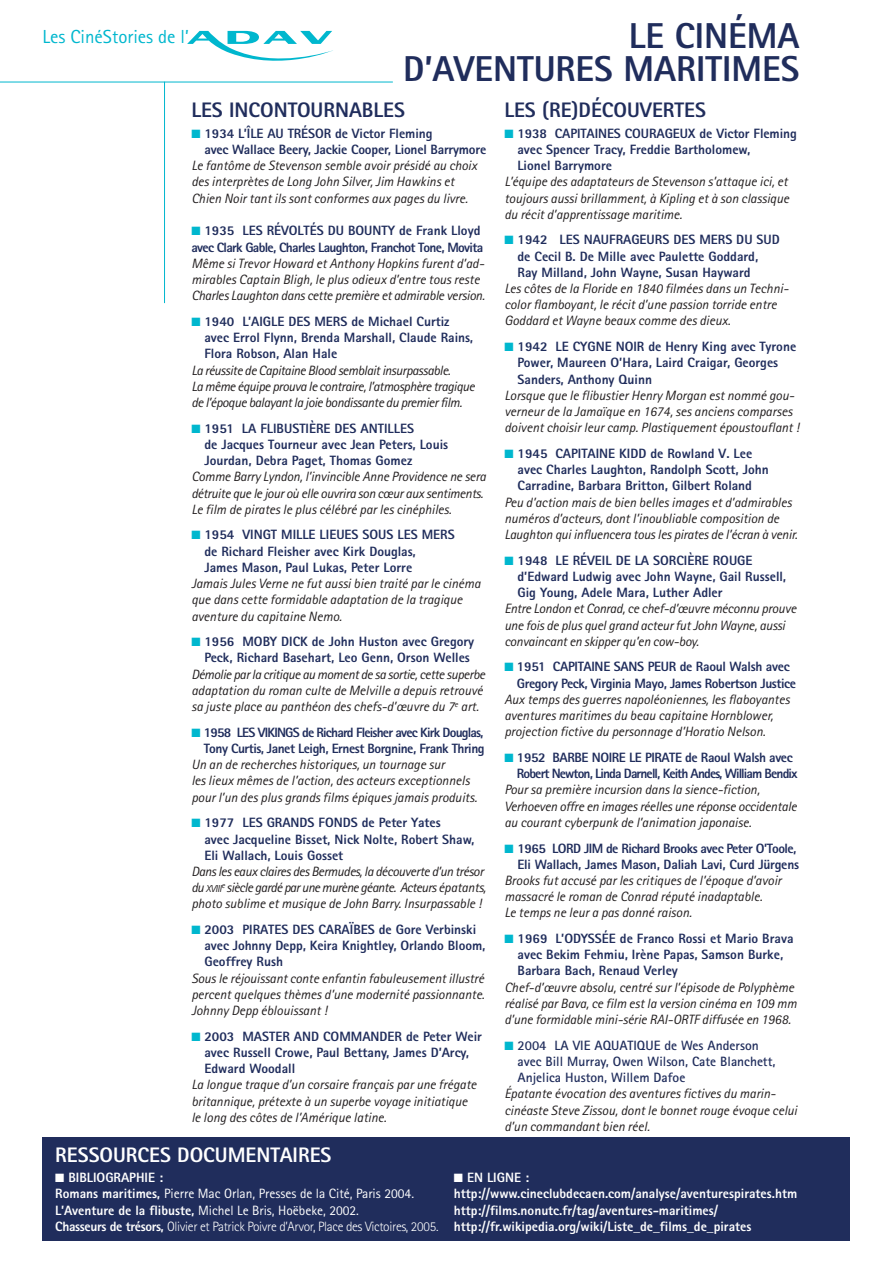
<style>
.page{position:relative;width:893px;height:1263px;background:#fff}
.page>*{position:absolute;margin:0;border:0;box-sizing:border-box;transform-origin:0 0}
.t1{font:800 36px/33px "Rotis Sans Serif";color:#202d5c;text-align:right}
.t2{font:800 21px "Rotis Sans Serif";color:#202d5c}
.t3{font:800 21px "Rotis Sans Serif";color:#fff}
.t4{font:18.9px "Rotis Sans Serif";color:#00b7ce}
.t5{font:italic 13.5px/16.2px "Rotis Sans Serif";color:#231f20}
.t6{font:800 13.5px/16.2px "Rotis Sans Serif";color:#202d5c}
.t7{font:800 13.5px/16.2px "Rotis Sans Serif";color:#fff}
.t8{font:italic 13.5px/16.2px "Rotis Sans Serif";letter-spacing:-.03em;color:#231f20}
.t9{font:700 13.5px/16.2px "Rotis Sans Serif";color:#202d5c}
.t10{font:800 13.5px/16.2px "Rotis Sans Serif";letter-spacing:-.055em;color:#202d5c;text-align:right}
.t11{font:800 13.5px/16.2px "Rotis Sans Serif";letter-spacing:-.065em;color:#202d5c}
.t12{font:800 13.5px/16.2px "Rotis Sans Serif";letter-spacing:-.025em;color:#202d5c;text-align:right}
.t13{font:800 13.5px/16.2px "Rotis Sans Serif";letter-spacing:-.05em;color:#202d5c}
.t14{font:800 13.5px/16.2px "Rotis Sans Serif";letter-spacing:-.03em;color:#202d5c}
.s1{color:#00b7ce}
.s2{font-size:10.2px}
.s3{font-weight:400}
.s4{font-weight:300}
</style>
<div class="page">
<div style="left:43px;top:1137px;width:807px;height:104px;background:#202d5c"></div>
<svg style="left:187px;top:31px;width:146px;height:30px"></svg>
<hr style="left:164px;top:82px;width:1px;height:221px;background:#00b7ce">
<hr style="left:0;top:82px;width:393px;height:1px;background:#00b7ce">
<h3 class="t4" style="left:43px;top:30px;width:148px">Les CinéStories de l’</h3>
<h1 class="t1" style="left:403px;top:23px;width:398px">LE CINÉMA<br>D’AVENTURES MARITIMES</h1>
<h2 class="t2" style="left:191px;top:103px;width:215px">LES INCONTOURNABLES</h2>
<p class="t6" style="left:204px;top:126px;width:283px;text-indent:-13px"><span class="s1">■</span> 1934 L’ÎLE AU TRÉSOR de Victor Fleming<br>avec Wallace Beery, Jackie Cooper, Lionel Barrymore</p>
<p class="t5" style="left:191px;top:159px;width:287px">Le fantôme de Stevenson semble avoir présidé au choix des interprètes de Long John Silver, Jim Hawkins et<br>Chien Noir tant ils sont conformes aux pages du livre.</p>
<p class="t13" style="left:191px;top:224px;width:293px"><span class="s1">■</span> 1935 LES RÉVOLTÉS DU BOUNTY de Frank Lloyd avec Clark Gable, Charles Laughton, Franchot Tone, Movita</p>
<p class="t5" style="left:191px;top:257px;width:295px">Même si Trevor Howard et Anthony Hopkins furent d’ad&shy;mirables Captain Bligh, le plus odieux d’entre tous reste<br>Charles Laughton dans cette première et admirable version.</p>
<p class="t6" style="left:204px;top:315px;width:270px;text-indent:-13px"><span class="s1">■</span> 1940 L’AIGLE DES MERS de Michael Curtiz avec Errol Flynn, Brenda Marshall, Claude Rains,<br>Flora Robson, Alan Hale</p>
<p class="t8" style="left:191px;top:363px;width:285px">La réussite de Capitaine Blood semblait insurpassable.<br>La même équipe prouva le contraire, l’atmosphère tragique de l’époque balayant la joie bondissante du premier film.</p>
<p class="t6" style="left:204px;top:421px;width:245px;text-indent:-13px"><span class="s1">■</span> 1951 LA FLIBUSTIÈRE DES ANTILLES<br>de Jacques Tourneur avec Jean Peters, Louis<br>Jourdan, Debra Paget, Thomas Gomez</p>
<p class="t5" style="left:191px;top:470px;width:296px">Comme Barry Lyndon, l’invincible Anne Providence ne sera détruite que le jour où elle ouvrira son cœur aux sentiments.<br>Le film de pirates le plus célébré par les cinéphiles.</p>
<p class="t6" style="left:204px;top:528px;width:252px;text-indent:-13px"><span class="s1">■</span> 1954 VINGT MILLE LIEUES SOUS LES MERS de Richard Fleisher avec Kirk Douglas,<br>James Mason, Paul Lukas, Peter Lorre</p>
<p class="t5" style="left:191px;top:577px;width:291px">Jamais Jules Verne ne fut aussi bien traité par le cinéma que dans cette formidable adaptation de la tragique aventure du capitaine Nemo.</p>
<p class="t6" style="left:204px;top:635px;width:271px;text-indent:-13px"><span class="s1">■</span> 1956 MOBY DICK de John Huston avec Gregory<br>Peck, Richard Basehart, Leo Genn, Orson Welles</p>
<p class="t5" style="left:191px;top:667px;width:295px">Démolie par la critique au moment de sa sortie, cette superbe adaptation du roman culte de Melville a depuis retrouvé sa juste place au panthéon des chefs-d’œuvre du 7<sup>e</sup> art.</p>
<p class="t10" style="left:191px;top:725px;width:295px"><span class="s1">■</span> 1958 LES VIKINGS de Richard Fleisher avec Kirk Douglas,<br>Tony Curtis, Janet Leigh, Ernest Borgnine, Frank Thring</p>
<p class="t5" style="left:191px;top:758px;width:287px">Un an de recherches historiques, un tournage sur<br>les lieux mêmes de l’action, des acteurs exceptionnels pour l’un des plus grands films épiques jamais produits.</p>
<p class="t6" style="left:204px;top:816px;width:271px;text-indent:-13px"><span class="s1">■</span> 1977 LES GRANDS FONDS de Peter Yates<br>avec Jacqueline Bisset, Nick Nolte, Robert Shaw,<br>Eli Wallach, Louis Gosset</p>
<p class="t8" style="left:191px;top:864px;width:296px">Dans les eaux claires des Bermudes, la découverte d’un trésor du <span class="s2">XVIII</span><sup>e</sup> siècle gardé par une murène géante. Acteurs épatants, photo sublime et musique de John Barry. Insurpassable !</p>
<p class="t6" style="left:204px;top:923px;width:283px;text-indent:-13px"><span class="s1">■</span> 2003 PIRATES DES CARAÏBES de Gore Verbinski avec Johnny Depp, Keira Knightley, Orlando Bloom,<br>Geoffrey Rush</p>
<p class="t5" style="left:191px;top:971px;width:295px;text-align:justify">Sous le réjouissant conte enfantin fabuleusement illustré percent quelques thèmes d’une modernité passionnante.<br>Johnny Depp éblouissant !</p>
<p class="t6" style="left:204px;top:1029px;width:279px;text-indent:-13px"><span class="s1">■</span> 2003 MASTER AND COMMANDER de Peter Weir avec Russell Crowe, Paul Bettany, James D’Arcy,<br>Edward Woodall</p>
<p class="t5" style="left:191px;top:1078px;width:287px">La longue traque d’un corsaire français par une frégate britannique, prétexte à un superbe voyage initiatique le long des côtes de l’Amérique latine.</p>
<h2 class="t2" style="left:504px;top:103px;width:203px">LES (RE)DÉCOUVERTES</h2>
<p class="t6" style="left:517px;top:126px;width:281px;text-indent:-13px"><span class="s1">■</span> 1938 CAPITAINES COURAGEUX de Victor Fleming avec Spencer Tracy, Freddie Bartholomew,<br>Lionel Barrymore</p>
<p class="t5" style="left:504px;top:175px;width:286px;text-align:justify">L’équipe des adaptateurs de Stevenson s’attaque ici, et toujours aussi brillamment, à Kipling et à son classique du récit d’apprentissage maritime.</p>
<p class="t6" style="left:517px;top:233px;width:264px;text-indent:-13px"><span class="s1">■</span> 1942 LES NAUFRAGEURS DES MERS DU SUD de Cecil B. De Mille avec Paulette Goddard,<br>Ray Milland, John Wayne, Susan Hayward</p>
<p class="t5" style="left:504px;top:282px;width:286px">Les côtes de la Floride en 1840 filmées dans un Techni&shy;color flamboyant, le récit d’une passion torride entre<br>Goddard et Wayne beaux comme des dieux.</p>
<p class="t6" style="left:517px;top:340px;width:280px;text-indent:-13px"><span class="s1">■</span> 1942 LE CYGNE NOIR de Henry King avec Tyrone<br>Power, Maureen O’Hara, Laird Craigar, Georges<br>Sanders, Anthony Quinn</p>
<p class="t5" style="left:504px;top:388px;width:296px">Lorsque que le flibustier Henry Morgan est nommé gou&shy;verneur de la Jamaïque en 1674, ses anciens comparses doivent choisir leur camp. Plastiquement époustouflant !</p>
<p class="t6" style="left:517px;top:447px;width:253px;text-indent:-13px"><span class="s1">■</span> 1945 CAPITAINE KIDD de Rowland V. Lee avec Charles Laughton, Randolph Scott, John<br>Carradine, Barbara Britton, Gilbert Roland</p>
<p class="t5" style="left:504px;top:495px;width:295px">Peu d’action mais de bien belles images et d’admirables numéros d’acteurs, dont l’inoubliable composition de<br>Laughton qui influencera tous les pirates de l’écran à venir.</p>
<p class="t6" style="left:517px;top:553px;width:270px;text-indent:-13px"><span class="s1">■</span> 1948 LE RÉVEIL DE LA SORCIÈRE ROUGE d’Edward Ludwig avec John Wayne, Gail Russell,<br>Gig Young, Adele Mara, Luther Adler</p>
<p class="t5" style="left:504px;top:602px;width:293px">Entre London et Conrad, ce chef-d’œuvre méconnu prouve une fois de plus quel grand acteur fut John Wayne, aussi convaincant en skipper qu’en cow-boy.</p>
<p class="t14" style="left:517px;top:660px;width:281px;text-indent:-13px"><span class="s1">■</span> 1951 CAPITAINE SANS PEUR de Raoul Walsh avec<br>Gregory Peck, Virginia Mayo, James Robertson Justice</p>
<p class="t5" style="left:504px;top:692px;width:287px">Aux temps des guerres napoléoniennes, les flaboyantes aventures maritimes du beau capitaine Hornblower, projection fictive du personnage d’Horatio Nelson.</p>
<p class="t11" style="left:517px;top:751px;width:282px;text-indent:-13px"><span class="s1">■</span> 1952 BARBE NOIRE LE PIRATE de Raoul Walsh avec<br>Robert Newton, Linda Darnell, Keith Andes, William Bendix</p>
<p class="t5" style="left:504px;top:783px;width:294px">Pour sa première incursion dans la sience-fiction,<br>Verhoeven offre en images réelles une réponse occidentale au courant cyberpunk de l’animation japonaise.</p>
<p class="t12" style="left:504px;top:841px;width:296px"><span class="s1">■</span> 1965 LORD JIM de Richard Brooks avec Peter O’Toole,<br>Eli Wallach, James Mason, Daliah Lavi, Curd Jürgens</p>
<p class="t5" style="left:504px;top:873px;width:279px">Brooks fut accusé par les critiques de l’époque d’avoir massacré le roman de Conrad réputé inadaptable.<br>Le temps ne leur a pas donné raison.</p>
<p class="t6" style="left:517px;top:932px;width:277px;text-indent:-13px"><span class="s1">■</span> 1969 L’ODYSSÉE de Franco Rossi et Mario Brava avec Bekim Fehmiu, Irène Papas, Samson Burke,<br>Barbara Bach, Renaud Verley</p>
<p class="t5" style="left:504px;top:980px;width:294px">Chef-d’œuvre absolu, centré sur l’épisode de Polyphème réalisé par Bava, ce film est la version cinéma en 109 mm d’une formidable mini-série RAI-ORTF diffusée en 1968.</p>
<p class="t9" style="left:517px;top:1038px;width:259px;text-indent:-13px"><span class="s1">■</span> 2004 LA VIE AQUATIQUE de Wes Anderson avec Bill Murray, Owen Wilson, Cate Blanchett,<br>Anjelica Huston, Willem Dafoe</p>
<p class="t5" style="left:504px;top:1087px;width:294px">Épatante évocation des aventures fictives du marin&shy;cinéaste Steve Zissou, dont le bonnet rouge évoque celui d’un commandant bien réel.</p>
<h2 class="t3" style="left:55px;top:1147px;width:278px">RESSOURCES DOCUMENTAIRES</h2>
<p class="t7" style="left:55px;top:1171px;width:385px">■ BIBLIOGRAPHIE :<br>Romans maritimes, <span class="s3">Pierre Mac Orlan, Presses de la Cité, Paris 2004.<br></span>L’Aventure de la flibuste, <span class="s3">Michel Le Bris, Hoëbeke, 2002.<br></span>Chasseurs de trésors, <span class="s4">Olivier et Patrick Poivre d’Arvor, Place des Victoires, 2005.</span></p>
<p class="t7" style="left:454px;top:1171px;width:345px">■ EN LIGNE : http://www.cineclubdecaen.com/analyse/aventurespirates.htm http://films.nonutc.fr/tag/aventures-maritimes/ http://fr.wikipedia.org/wiki/Liste_de_films_de_pirates</p>
</div>
